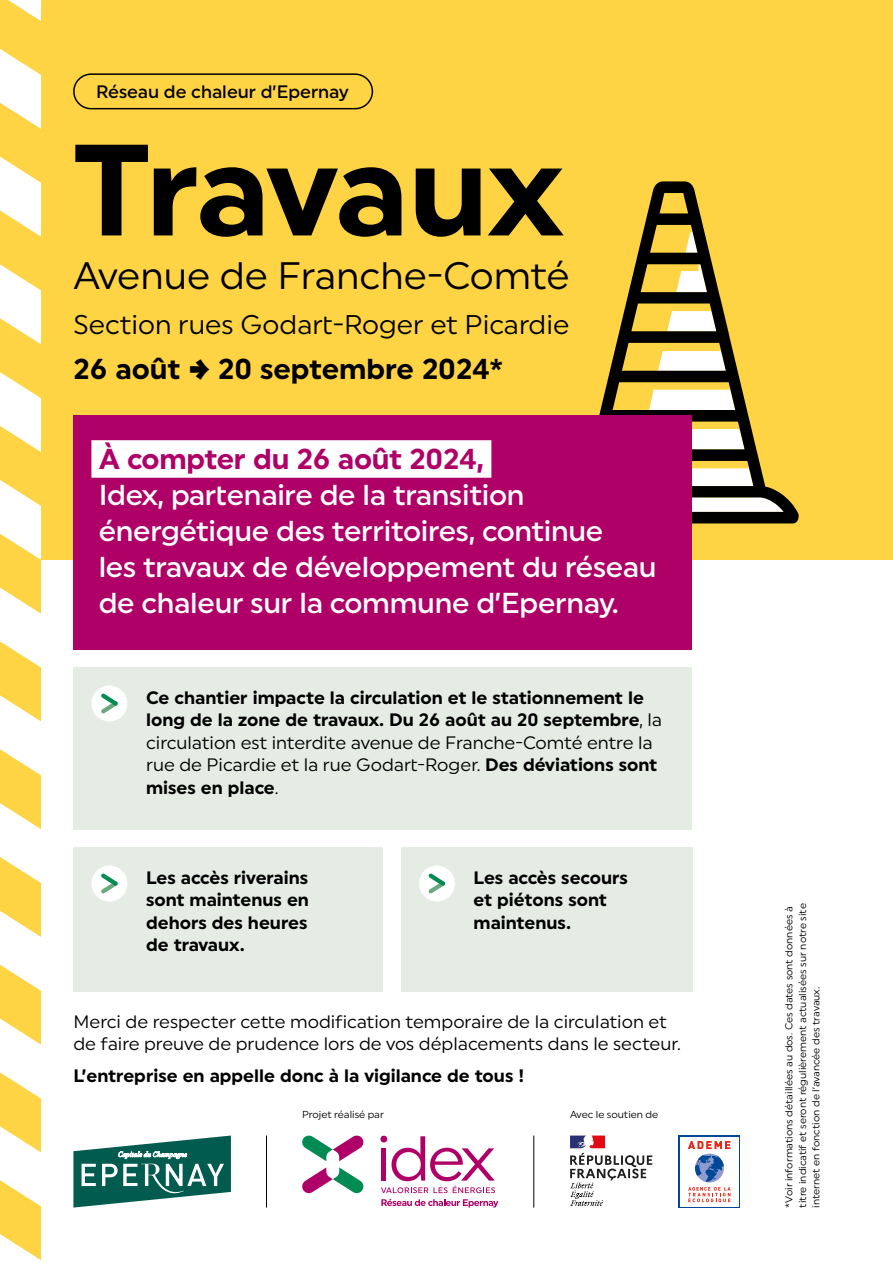
<style>
.page{position:relative;width:893px;height:1263px;background:#fff}
.page>*{position:absolute;margin:0;border:0;box-sizing:border-box;transform-origin:0 0}
.t1{font:700 129.6px "Uniform";letter-spacing:-.02em;color:#000}
.t2{font:38.25px "Uniform";color:#000}
.t3{font:500 28.8px/36px "Uniform";letter-spacing:-.01em;color:#fff}
.t4{font:700 28.8px "Uniform";color:#000}
.t5{font:700 28.8px "Uniform";letter-spacing:-.01em;color:#af0067}
.t6{font:27px "Uniform";color:#000}
.t7{font:700 18px/22.5px "Uniform";color:#000}
.t8{font:18px/22.5px "Uniform";color:#000}
.t9{font:500 18px "Uniform";color:#000}
.t10{font:10.2px/13.5px "Uniform";color:#000}
.s1{font-family:"Work Sans";font-weight:900}
.s2{font-weight:400}
</style>
<div class="page">
<div style="left:0;top:0;width:893px;height:559px;background:#ffd444"></div>
<svg style="left:599px;top:181px;width:200px;height:342px"></svg>
<svg style="left:0;top:0;width:40px;height:1260px"></svg>
<div style="left:73px;top:667px;width:619px;height:162px;background:#e4ece4"></div>
<div style="left:73px;top:847px;width:310px;height:144px;background:#e4ece4"></div>
<div style="left:401px;top:847px;width:291px;height:144px;background:#e4ece4"></div>
<div style="left:73px;top:415px;width:619px;height:234px;background:#af0067"></div>
<div style="left:73px;top:73px;width:300px;height:36px;border:2px solid #000;border-radius:17px"></div>
<div style="left:91px;top:440px;width:400px;height:38px;background:#fff"></div>
<div style="left:91px;top:685px;width:36px;height:36px;background:#fff;border-radius:50%"></div>
<svg style="left:101px;top:693px;width:17px;height:20px"></svg>
<div style="left:91px;top:865px;width:36px;height:36px;background:#fff;border-radius:50%"></div>
<svg style="left:101px;top:873px;width:17px;height:20px"></svg>
<div style="left:419px;top:865px;width:36px;height:36px;background:#fff;border-radius:50%"></div>
<svg style="left:428px;top:873px;width:17px;height:20px"></svg>
<svg style="left:73px;top:1135px;width:158px;height:72px"></svg>
<svg style="left:302px;top:1167px;width:62px;height:26px"></svg>
<svg style="left:302px;top:1135px;width:62px;height:26px"></svg>
<svg style="left:380px;top:1136px;width:115px;height:57px"></svg>
<svg style="left:381px;top:1199px;width:117px;height:8px"></svg>
<svg style="left:570px;top:1135px;width:82px;height:71px"></svg>
<div style="left:679px;top:1135px;width:61px;height:72px;background:#004998"></div>
<div style="left:680px;top:1137px;width:59px;height:69px;background:#fff"></div>
<svg style="left:688px;top:1141px;width:43px;height:61px"></svg>
<hr style="left:266px;top:1135px;width:1px;height:72px;background:#000">
<hr style="left:533px;top:1135px;width:1px;height:72px;background:#000">
<p class="t9" style="left:96px;top:81px;width:254px">Réseau de chaleur d’Epernay</p>
<h1 class="t1" style="left:73px;top:112px;width:491px">Travaux</h1>
<h2 class="t2" style="left:73px;top:253px;width:498px">Avenue de Franche-Comté</h2>
<h3 class="t6" style="left:73px;top:309px;width:497px">Section rues Godart-Roger et Picardie</h3>
<h3 class="t4" style="left:73px;top:352px;width:432px">26 août <span class="s1">→</span> 20 septembre 2024*</h3>
<h3 class="t5" style="left:99px;top:442px;width:386px">À compter du 26 août 2024,</h3>
<h3 class="t3" style="left:99px;top:477px;width:559px">Idex, partenaire de la transition énergétique des territoires, continue<br>les travaux de développement du réseau de chaleur sur la commune d’Epernay.</h3>
<p class="t7" style="left:146px;top:686px;width:518px">Ce chantier impacte la circulation et le stationnement le long de la zone de travaux. Du 26 août au 20 septembre<span class="s2">, la circulation est interdite avenue de Franche-Comté entre la rue de Picardie et la rue Godart-Roger.</span> Des déviations sont mises en place<span class="s2">.</span></p>
<p class="t7" style="left:146px;top:866px;width:164px;text-align:justify">Les accès riverains sont maintenus en dehors des heures de travaux.</p>
<p class="t7" style="left:474px;top:866px;width:156px">Les accès secours et piétons sont maintenus.</p>
<p class="t8" style="left:73px;top:1010px;width:609px">Merci de respecter cette modification temporaire de la circulation et de faire preuve de prudence lors de vos déplacements dans le secteur.</p>
<p class="t7" style="left:73px;top:1064px;width:452px">L’entreprise en appelle donc à la vigilance de tous !</p>
<p class="t10" style="left:302px;top:1107px;width:83px">Projet réalisé par</p>
<p class="t10" style="left:570px;top:1107px;width:90px">Avec le soutien de</p>
<p class="t10" style="left:782px;top:1207px;width:306px;rotate:-90deg">*Voir informations détaillées au dos. Ces dates sont données à titre indicatif et seront régulièrement actualisées sur notre site internet en fonction de l’avancée des travaux.</p>
</div>
